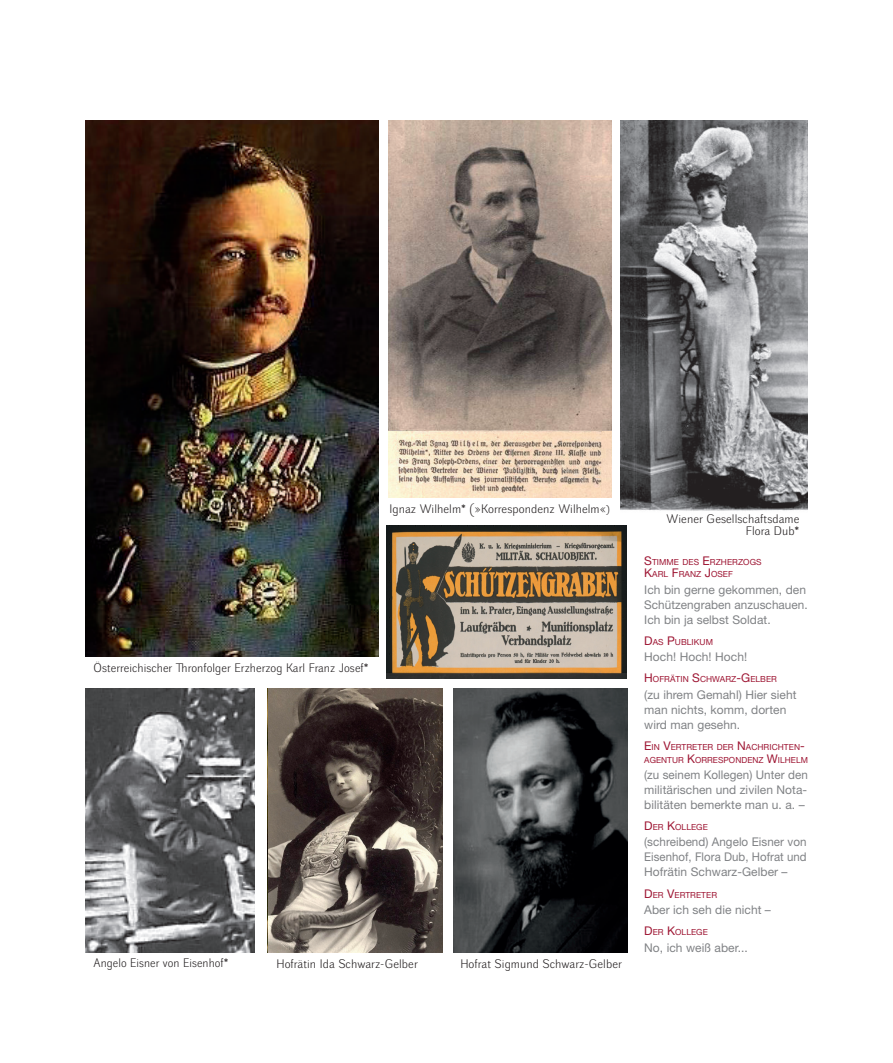
<style>
.page{position:relative;width:893px;height:1063px;background:#fff}
.page>*{position:absolute;margin:0;border:0;box-sizing:border-box;transform-origin:0 0}
.t1{font:12px/15px "Helvetica Neue";letter-spacing:.005em;color:#808285}
.t2{font:12px/12px "Walbaum Grotesk 32 Pro";letter-spacing:.005em;color:#231f20;text-align:right}
.t3{font:12px "Walbaum Grotesk 32 Pro";letter-spacing:.005em;color:#231f20;scale:.96 1}
.t4{font:8.4px/12.8px "Helvetica Neue";letter-spacing:.005em;color:#9e1633}
.s1{font-size:12px}
</style>
<div class="page">
<img style="left:85px;top:689px;width:169px;height:264px">
<img style="left:453px;top:689px;width:174px;height:263px">
<img style="left:388px;top:431px;width:223px;height:67px">
<img style="left:621px;top:120px;width:187px;height:391px">
<img style="left:85px;top:120px;width:293px;height:537px">
<img style="left:388px;top:120px;width:223px;height:311px">
<img style="left:387px;top:526px;width:240px;height:152px">
<img style="left:268px;top:689px;width:174px;height:264px">
<p class="t2" style="left:389px;top:503px;width:222px">Ignaz Wilhelm* (»Korrespondenz Wilhelm«)</p>
<p class="t2" style="left:94px;top:662px;width:277px">Österreichischer Thronfolger Erzherzog Karl Franz Josef*</p>
<p class="t3" style="left:94px;top:956px;width:142px">Angelo Eisner von Eisenhof*</p>
<p class="t2" style="left:276px;top:958px;width:143px">Hofrätin Ida Schwarz-Gelber</p>
<p class="t2" style="left:460px;top:958px;width:163px">Hofrat Sigmund Schwarz-Gelber</p>
<p class="t2" style="left:667px;top:514px;width:134px">Wiener Gesellschaftsdame<br>Flora Dub*</p>
<p class="t4" style="left:644px;top:555px;width:119px"><span class="s1">S</span>TIMME DES <span class="s1">E</span>RZHERZOGS<br><span class="s1">K</span>ARL <span class="s1">F</span>RANZ <span class="s1">J</span>OSEF</p>
<p class="t1" style="left:644px;top:582px;width:165px">Ich bin gerne gekommen, den<br>Schützengraben anzuschauen.<br>Ich bin ja selbst Soldat.</p>
<p class="t4" style="left:644px;top:635px;width:70px"><span class="s1">D</span>AS <span class="s1">P</span>UBLIKUM</p>
<p class="t1" style="left:644px;top:649px;width:104px">Hoch! Hoch! Hoch!</p>
<p class="t4" style="left:644px;top:673px;width:134px"><span class="s1">H</span>OFRÄTIN <span class="s1">S</span>CHWARZ<span class="s1">-G</span>ELBER</p>
<p class="t1" style="left:644px;top:687px;width:154px">(zu ihrem Gemahl) Hier sieht man nichts, komm, dorten wird man gesehn.</p>
<p class="t4" style="left:644px;top:740px;width:165px"><span class="s1">E</span>IN <span class="s1">V</span>ERTRETER DER <span class="s1">N</span>ACHRICHTEN<span class="s1">-<br></span>AGENTUR <span class="s1">K</span>ORRESPONDENZ <span class="s1">W</span>ILHELM</p>
<p class="t1" style="left:644px;top:767px;width:165px;text-align:justify">(zu seinem Kollegen) Unter den militärischen und zivilen Nota&shy;bilitäten bemerkte man u. a. –</p>
<p class="t4" style="left:644px;top:821px;width:65px"><span class="s1">D</span>ER <span class="s1">K</span>OLLEGE</p>
<p class="t1" style="left:644px;top:835px;width:164px;text-align:justify">(schreibend) Angelo Eisner von Eisenhof, Flora Dub, Hofrat und Hofrätin Schwarz-Gelber –</p>
<p class="t4" style="left:644px;top:888px;width:74px"><span class="s1">D</span>ER <span class="s1">V</span>ERTRETER</p>
<p class="t1" style="left:644px;top:902px;width:128px">Aber ich seh die nicht –</p>
<p class="t4" style="left:644px;top:926px;width:65px"><span class="s1">D</span>ER <span class="s1">K</span>OLLEGE</p>
<p class="t1" style="left:644px;top:940px;width:105px">No, ich weiß aber...</p>
</div>
